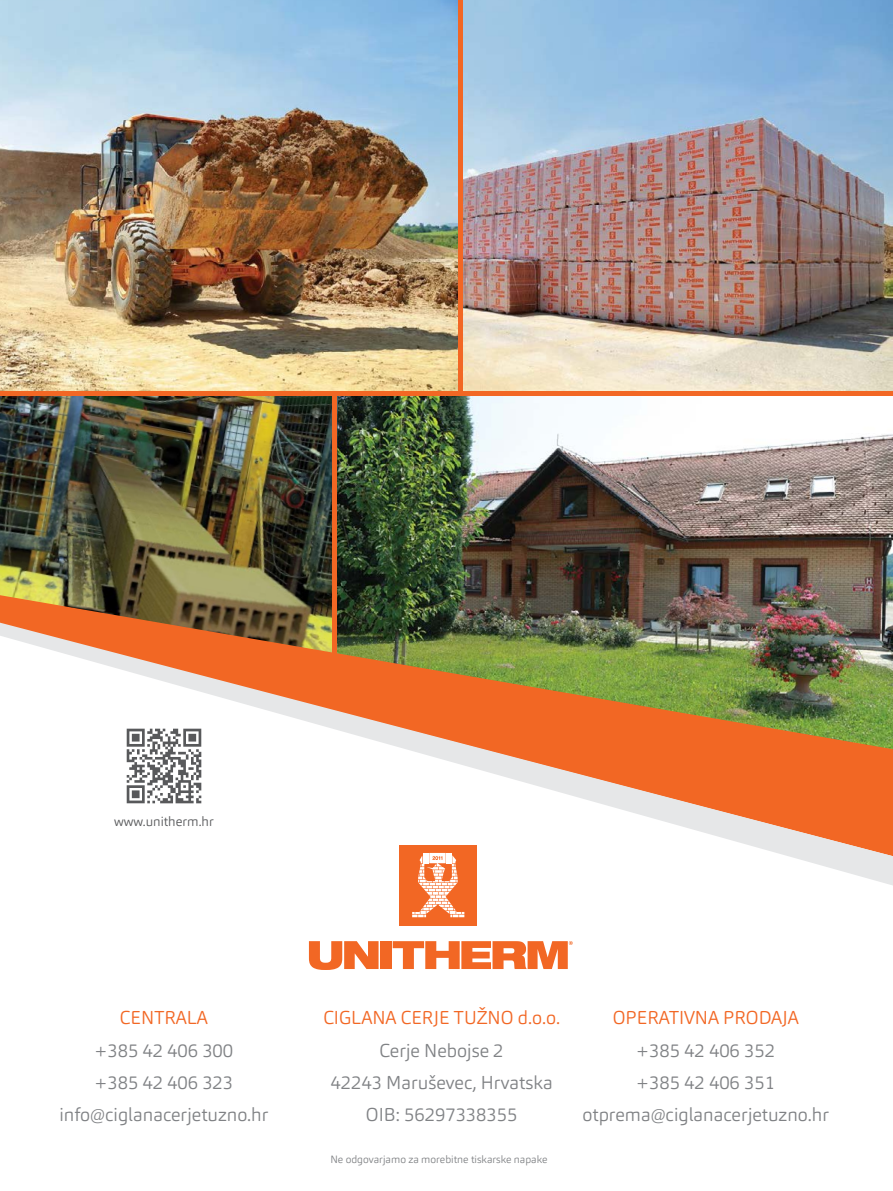
<style>
.page{position:relative;width:893px;height:1191px;background:#fff}
.page>*{position:absolute;margin:0;border:0;box-sizing:border-box;transform-origin:0 0}
.t1{font:300 18.45px/32px "Carnas";color:#808285;text-align:center}
.t2{font:300 18.45px "Carnas";color:#f26724}
.t3{font:300 13.05px "Carnas";color:#58595b}
.t4{font:300 10.5px "Carnas";color:#808285}
</style>
<div class="page">
<img style="left:463px;top:0;width:429px;height:391px">
<div style="left:380px;top:941px;width:11px;height:28px;background:#f26724"></div>
<svg style="left:309px;top:941px;width:70px;height:29px"></svg>
<svg style="left:393px;top:941px;width:180px;height:28px"></svg>
<div style="left:399px;top:845px;width:77px;height:80px;background:#f26724"></div>
<svg style="left:412px;top:885px;width:52px;height:32px"></svg>
<img style="left:0;top:0;width:458px;height:391px">
<img style="left:0;top:395px;width:333px;height:200px">
<img style="left:337px;top:395px;width:556px;height:200px">
<img style="left:0;top:595px;width:893px;height:27px">
<svg style="left:0;top:622px;width:893px;height:263px"></svg>
<div style="left:458px;top:0;width:5px;height:394px;background:#f26724"></div>
<hr style="left:333px;top:391px;width:4px;height:288px;background:#f26724">
<hr style="left:0;top:391px;width:893px;height:4px;background:#f26724">
<p class="t3" style="left:114px;top:812px;width:101px">www.unitherm.hr</p>
<p class="t2" style="left:120px;top:1006px;width:90px">CENTRALA</p>
<p class="t1" style="left:59px;top:1034px;width:211px">+385 42 406 300<br>+385 42 406 323 info@ciglanacerjetuzno.hr</p>
<p class="t2" style="left:323px;top:1006px;width:238px">CIGLANA CERJE TUŽNO d.o.o.</p>
<p class="t1" style="left:331px;top:1034px;width:224px">Cerje Nebojse 2<br>42243 Maruševec, Hrvatska<br>OIB: 56297338355</p>
<p class="t4" style="left:330px;top:1152px;width:219px">Ne odgovarjamo za morebitne tiskarske napake</p>
<p class="t2" style="left:613px;top:1006px;width:188px">OPERATIVNA PRODAJA</p>
<p class="t1" style="left:582px;top:1034px;width:248px">+385 42 406 352<br>+385 42 406 351 otprema@ciglanacerjetuzno.hr</p>
</div>
